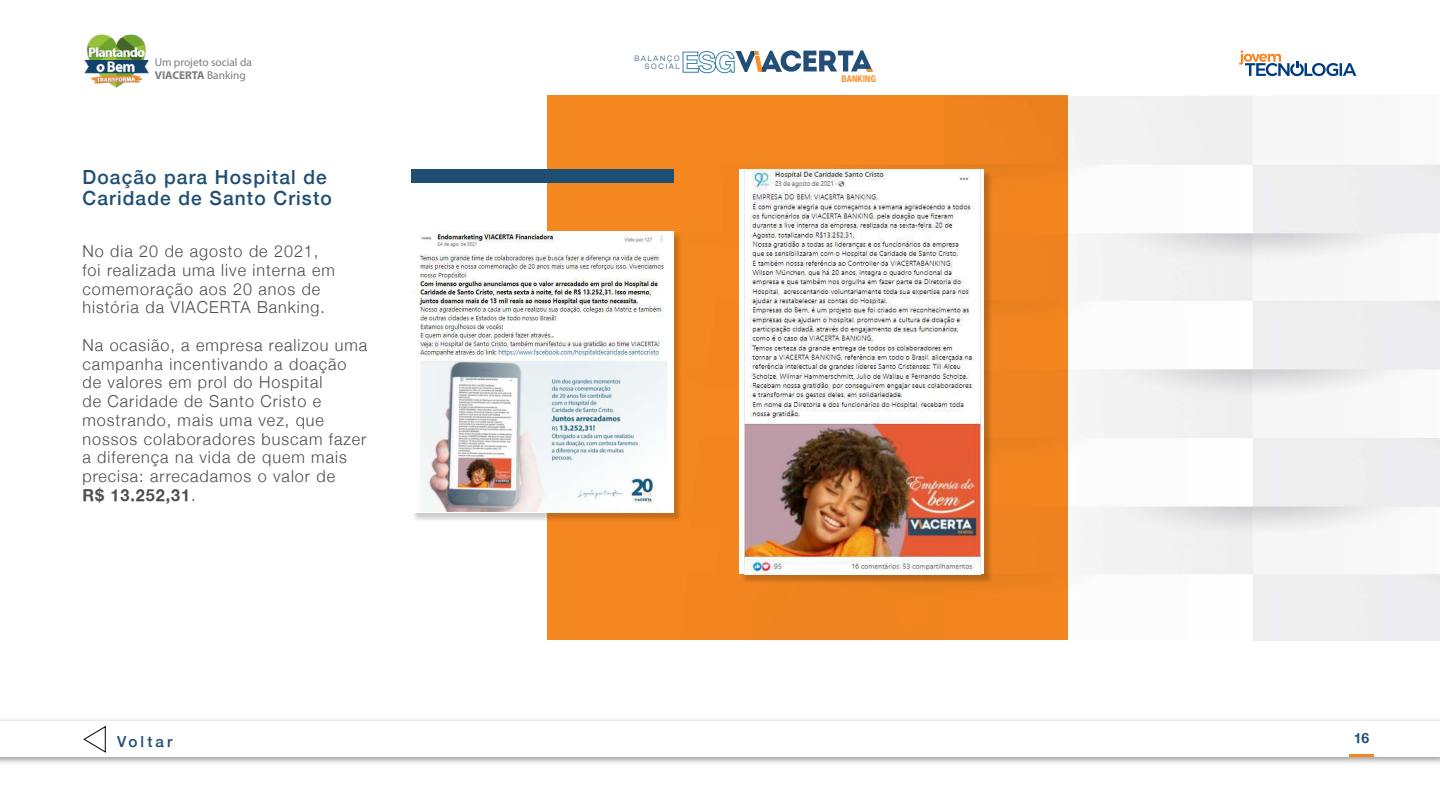
<style>
.page{position:relative;width:1440px;height:810px;background:#fff}
.page>*{position:absolute;margin:0;border:0;box-sizing:border-box;transform-origin:0 0}
.t1{font:500 19.5px/21px "Helvetica Neue";letter-spacing:.06em;color:#1f4e74}
.t2{font:300 16.5px/18.8px "Helvetica Neue";letter-spacing:.06em;color:#4d4d4f}
.t3{font:500 15.23px "Helvetica Neue";letter-spacing:.2em;color:#1f4e74}
.t4{font:700 14.02px "Helvetica Neue";color:#1f4e74}
.t5{font:11.32px/13.6px "Myriad Pro";color:#7b7c7f}
.t6{font:700 condensed 9.23px "Helvetica Neue";letter-spacing:.02em;color:#f79029}
.t7{font:300 7.43px/8.1px "Helvetica Neue";letter-spacing:.245em;color:#1f4e74;text-align:right}
.s1{font-weight:700}
</style>
<div class="page">
<div style="left:0;top:717px;width:1440px;height:49px;background:#000;opacity:.42"></div>
<div style="left:0;top:722px;width:1440px;height:35px;background:#fff"></div>
<svg style="left:1239px;top:50px;width:117px;height:26px"></svg>
<img style="left:84px;top:34px;width:66px;height:53px">
<hr style="left:1349px;top:754px;width:25px;height:3px;background:#f58720">
<div style="left:548px;top:96px;width:520px;height:544px;background:#f58720"></div>
<div style="left:412px;top:232px;width:271px;height:290px;background:#000;opacity:.2"></div>
<div style="left:411px;top:231px;width:262px;height:282px;background:#fff"></div>
<img style="left:413px;top:231px;width:254px;height:281px">
<div style="left:740px;top:170px;width:254px;height:414px;background:#000;opacity:.2"></div>
<div style="left:740px;top:170px;width:244px;height:404px;background:#fff"></div>
<img style="left:744px;top:170px;width:237px;height:404px">
<div style="left:411px;top:170px;width:262px;height:13px;background:#1f4e74"></div>
<svg style="left:683px;top:50px;width:190px;height:23px"></svg>
<svg style="left:83px;top:726px;width:23px;height:27px"></svg>
<p class="t5" style="left:155px;top:55px;width:99px">Um projeto social da<br><span class="s1">VIACERTA</span> Banking</p>
<p class="t1" style="left:82px;top:165px;width:251px">Doação para Hospital de<br>Caridade de Santo Cristo</p>
<p class="t2" style="left:82px;top:241px;width:254px">No dia 20 de agosto de 2021, foi realizada uma live interna em comemoração aos 20 anos de história da VIACERTA Banking.</p>
<p class="t2" style="left:82px;top:335px;width:286px">Na ocasião, a empresa realizou uma campanha incentivando a doação de valores em prol do Hospital<br>de Caridade de Santo Cristo e mostrando, mais uma vez, que nossos colaboradores buscam fazer a diferença na vida de quem mais precisa: arrecadamos o valor de<br><span class="s1">R$ 13.252,31</span>.</p>
<p class="t3" style="left:117px;top:729px;width:57px">Voltar</p>
<p class="t7" style="left:634px;top:53px;width:47px">BALANÇO<br>SOCIAL</p>
<p class="t6" style="left:841px;top:71px;width:36px">BANKING</p>
<p class="t4" style="left:1354px;top:729px;width:17px">16</p>
</div>
